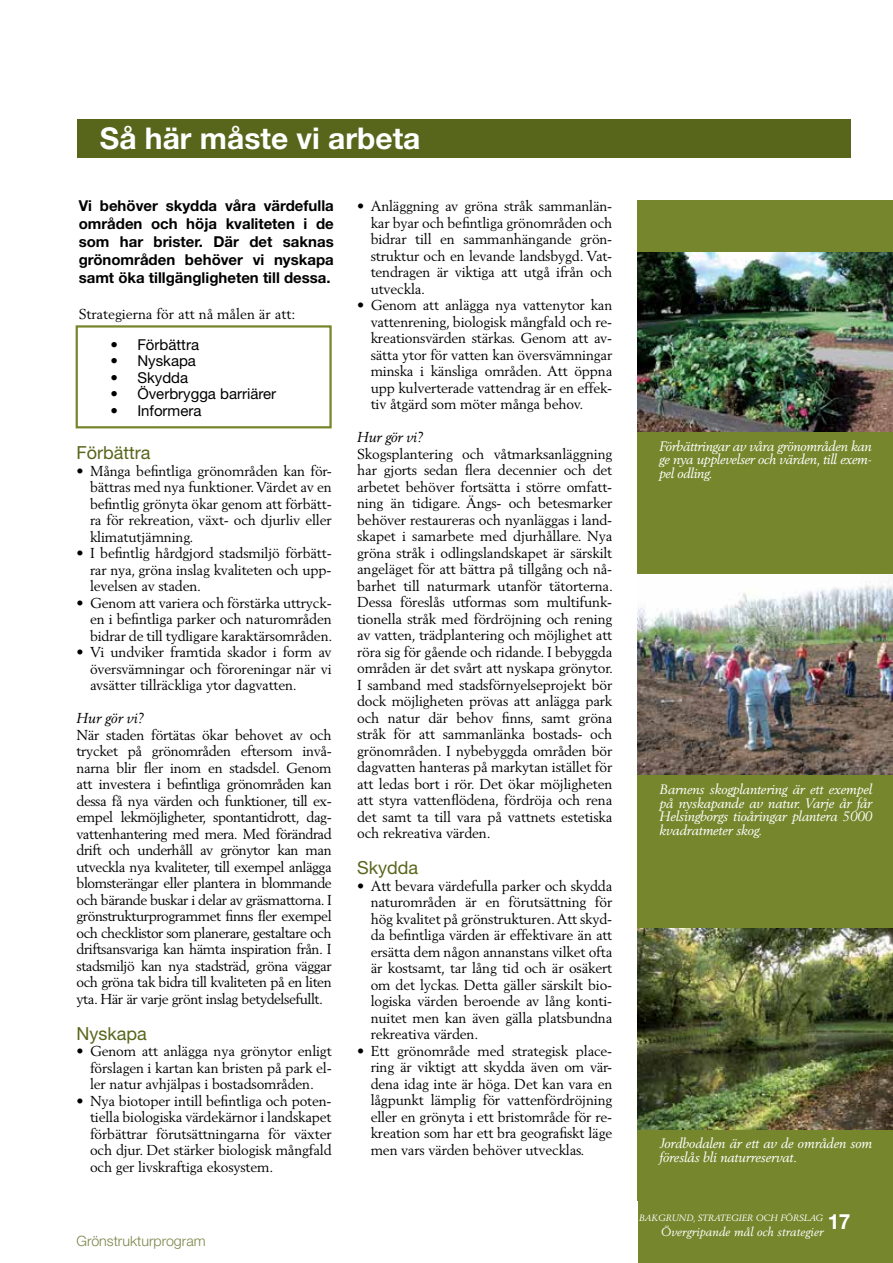
<style>
.page{position:relative;width:893px;height:1263px;background:#fff}
.page>*{position:absolute;margin:0;border:0;box-sizing:border-box;transform-origin:0 0}
.Rubrik_i_remsa{font:700 30px "Helvetica Neue LT Std";color:#fff}
.t1{font:700 21px "Helvetica Neue LT Std";color:#fff}
.Mellanrubrik{font:18px "Helvetica Neue LT Std";color:#58661c}
.Brödtext{font:18px "Helvetica Neue LT Std";color:#58661c}
.Ingress{font:700 15px/18px "Helvetica Neue LT Std";color:#000;text-align:justify}
.t2{font:15px "Helvetica Neue LT Std";color:#000}
.Brödtext-2{font:14.25px/16.5px "Berling LT Std";letter-spacing:-.01em;color:#000;text-align:justify}
.t3{font:300 14.25px "Helvetica Neue LT Std";color:#7a8549}
.Brödtext-3{font:italic 14.25px "Berling LT Std";letter-spacing:-.005em;color:#000}
.Bildtext_vit{font:italic 13.5px/13.5px "Berling LT Std";letter-spacing:-.01em;color:#fff;text-align:justify}
.t4{font:italic 12px "Berling LT Std";letter-spacing:.01em;color:#fff}
.Innehållsförteckning{font:italic 9px "Berling LT Std";color:#fff}
</style>
<div class="page">
<div style="left:638px;top:1178px;width:255px;height:85px;background:#76862c"></div>
<div style="left:638px;top:201px;width:255px;height:999px;background:#76862c"></div>
<div style="left:77px;top:119px;width:773px;height:38px;background:#58661c"></div>
<img style="left:638px;top:928px;width:255px;height:201px">
<img style="left:638px;top:252px;width:255px;height:179px">
<img style="left:638px;top:574px;width:255px;height:201px">
<div style="left:76px;top:325px;width:256px;height:103px;border:2px solid #76862c"></div>
<p class="Rubrik_i_remsa" style="left:100px;top:120px;width:322px">Så här måste vi arbeta</p>
<p class="Ingress" style="left:79px;top:196px;width:257px">Vi behöver skydda våra värdefulla områden och höja kvaliteten i de som har brister. Där det saknas grönområden behöver vi nyskapa samt öka tillgängligheten till dessa.</p>
<p class="Brödtext-2" style="left:79px;top:305px;width:218px">Strategierna för att nå målen är att:</p>
<p class="t2" style="left:110px;top:336px;width:90px">• Förbättra</p>
<p class="t2" style="left:110px;top:352px;width:87px">• Nyskapa</p>
<p class="t2" style="left:110px;top:369px;width:79px">• Skydda</p>
<p class="t2" style="left:110px;top:385px;width:167px">• Överbrygga barriärer</p>
<p class="t2" style="left:110px;top:402px;width:93px">• Informera</p>
<p class="Brödtext" style="left:77px;top:442px;width:75px">Förbättra</p>
<p class="Brödtext-2" style="left:90px;top:462px;width:243px;text-indent:-14px">• Många befintliga grönområden kan för&shy;bättras med nya funktioner. Värdet av en befintlig grönyta ökar genom att förbätt&shy;ra för rekreation, växt- och djurliv eller klimatutjämning.</p>
<p class="Brödtext-2" style="left:90px;top:545px;width:243px;text-indent:-14px">• I befintlig hårdgjord stadsmiljö förbätt&shy;rar nya, gröna inslag kvaliteten och upp&shy;levelsen av staden.</p>
<p class="Brödtext-2" style="left:90px;top:594px;width:244px;text-indent:-14px">• Genom att variera och förstärka uttryck&shy;en i befintliga parker och naturområden bidrar de till tydligare karaktärsområden.</p>
<p class="Brödtext-2" style="left:90px;top:644px;width:243px;text-indent:-14px">• Vi undviker framtida skador i form av översvämningar och föroreningar när vi avsätter tillräckliga ytor dagvatten.</p>
<p class="Brödtext-3" style="left:77px;top:710px;width:69px">Hur gör vi?</p>
<p class="Brödtext-2" style="left:77px;top:726px;width:257px">När staden förtätas ökar behovet av och trycket på grönområden eftersom invå&shy;narna blir fler inom en stadsdel. Genom att investera i befintliga grönområden kan dessa få nya värden och funktioner, till ex&shy;empel lekmöjligheter, spontantidrott, dag&shy;vattenhantering med mera. Med förändrad drift och underhåll av grönytor kan man utveckla nya kvaliteter, till exempel anlägga blomsterängar eller plantera in blommande och bärande buskar i delar av gräsmattorna. I grönstrukturprogrammet finns fler exempel och checklistor som planerare, gestaltare och driftsansvariga kan hämta inspiration från. I stadsmiljö kan nya stadsträd, gröna väggar och gröna tak bidra till kvaliteten på en liten yta. Här är varje grönt inslag betydelsefullt.</p>
<p class="Mellanrubrik" style="left:77px;top:1023px;width:72px">Nyskapa</p>
<p class="Brödtext-2" style="left:90px;top:1043px;width:243px;text-indent:-14px">• Genom att anlägga nya grönytor enligt förslagen i kartan kan bristen på park el&shy;ler natur avhjälpas i bostadsområden.</p>
<p class="Brödtext-2" style="left:90px;top:1092px;width:243px;text-indent:-14px">• Nya biotoper intill befintliga och poten&shy;tiella biologiska värdekärnor i landskapet förbättrar förutsättningarna för växter och djur. Det stärker biologisk mångfald och ger livskraftiga ekosystem.</p>
<p class="Brödtext-2" style="left:371px;top:198px;width:243px;text-indent:-14px">• Anläggning av gröna stråk sammanlän&shy;kar byar och befintliga grönområden och bidrar till en sammanhängande grön&shy;struktur och en levande landsbygd. Vat&shy;tendragen är viktiga att utgå ifrån och utveckla.</p>
<p class="Brödtext-2" style="left:371px;top:297px;width:243px;text-indent:-14px">• Genom att anlägga nya vattenytor kan vattenrening, biologisk mångfald och re&shy;kreationsvärden stärkas. Genom att av&shy;sätta ytor för vatten kan översvämningar minska i känsliga områden. Att öppna upp kulverterade vattendrag är en effek&shy;tiv åtgärd som möter många behov.</p>
<p class="Brödtext-3" style="left:357px;top:429px;width:67px">Hur gör vi?</p>
<p class="Brödtext-2" style="left:357px;top:445px;width:257px">Skogsplantering och våtmarksanläggning har gjorts sedan flera decennier och det arbetet behöver fortsätta i större omfatt&shy;ning än tidigare. Ängs- och betesmarker behöver restaureras och nyanläggas i land&shy;skapet i samarbete med djurhållare. Nya gröna stråk i odlingslandskapet är särskilt angeläget för att bättra på tillgång och nå&shy;barhet till naturmark utanför tätorterna.<br>Dessa föreslås utformas som multifunk&shy;tionella stråk med fördröjning och rening av vatten, trädplantering och möjlighet att röra sig för gående och ridande. I bebyggda områden är det svårt att nyskapa grönytor.<br>I samband med stadsförnyelseprojekt bör dock möjligheten prövas att anlägga park och natur där behov finns, samt gröna stråk för att sammanlänka bostads- och grönområden. I nybebyggda områden bör dagvatten hanteras på markytan istället för att ledas bort i rör. Det ökar möjligheten att styra vattenflödena, fördröja och rena det samt ta till vara på vattnets estetiska och rekreativa värden.</p>
<p class="Mellanrubrik" style="left:357px;top:857px;width:63px">Skydda</p>
<p class="Brödtext-2" style="left:371px;top:877px;width:243px;text-indent:-14px">• Att bevara värdefulla parker och skydda naturområden är en förutsättning för hög kvalitet på grönstrukturen. Att skyd&shy;da befintliga värden är effektivare än att ersätta dem någon annanstans vilket ofta är kostsamt, tar lång tid och är osäkert om det lyckas. Detta gäller särskilt bio&shy;logiska värden beroende av lång konti&shy;nuitet men kan även gälla platsbundna rekreativa värden.</p>
<p class="Brödtext-2" style="left:371px;top:1042px;width:243px;text-indent:-14px">• Ett grönområde med strategisk place&shy;ring är viktigt att skydda även om vär&shy;dena idag inte är höga. Det kan vara en lågpunkt lämplig för vattenfördröjning eller en grönyta i ett bristområde för re&shy;kreation som har ett bra geografiskt läge men vars värden behöver utvecklas.</p>
<p class="t3" style="left:77px;top:1232px;width:131px">Grönstrukturprogram</p>
<p class="Bildtext_vit" style="left:659px;top:439px;width:214px">Förbättringar av våra grönområden kan ge nya upplevelser och värden, till exem&shy;pel odling.</p>
<p class="Bildtext_vit" style="left:660px;top:783px;width:214px">Barnens skogplantering är ett exempel på nyskapande av natur. Varje år får Helsingborgs tioåringar plantera 5000 kvadratmeter skog.</p>
<p class="Bildtext_vit" style="left:660px;top:1137px;width:214px">Jordbodalen är ett av de områden som föreslås bli naturreservat.</p>
<p class="Innehållsförteckning" style="left:639px;top:1213px;width:186px">BAKGRUND, STRATEGIER OCH FÖRSLAG</p>
<p class="t4" style="left:661px;top:1225px;width:164px">Övergripande mål och strategier</p>
<h2 class="t1" style="left:828px;top:1209px;width:24px">17</h2>
</div>
